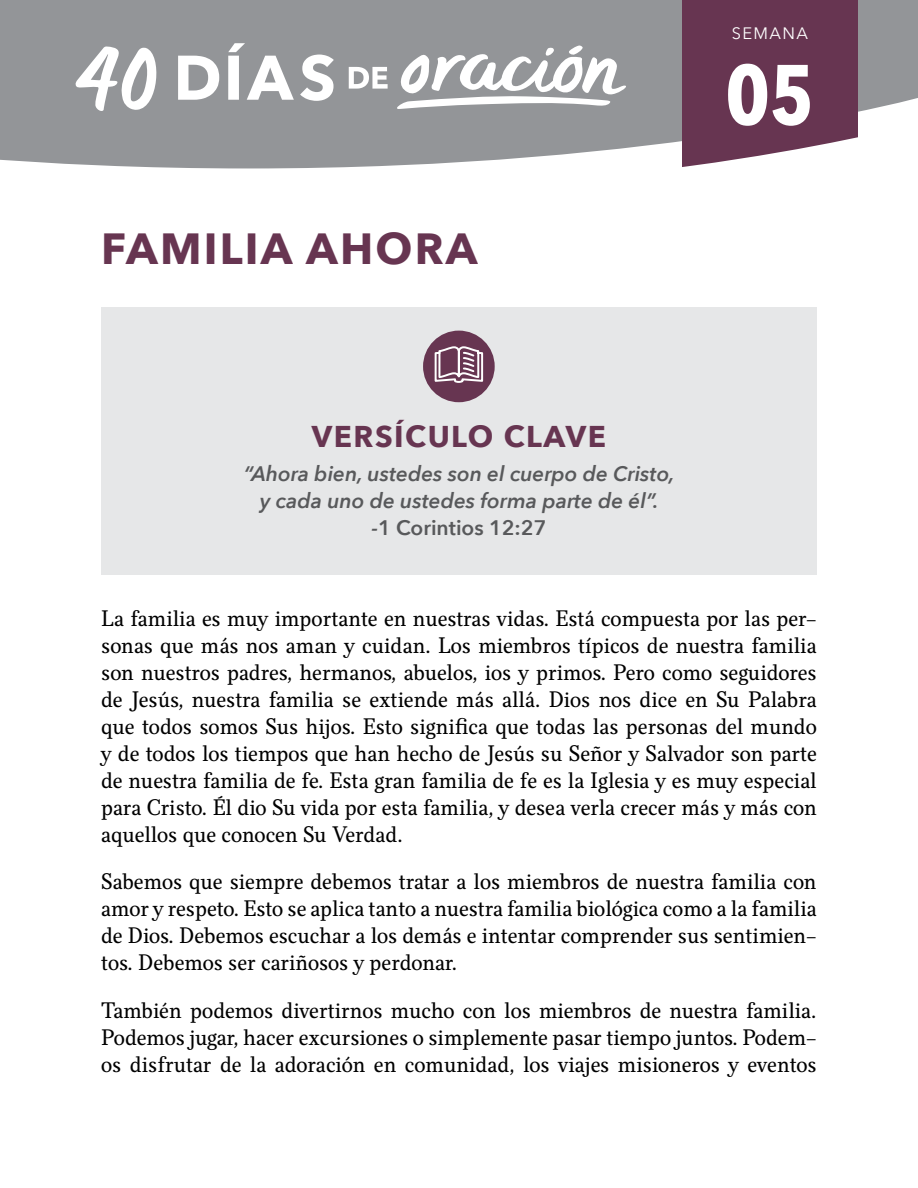
<style>
.page{position:relative;width:918px;height:1188px;background:#fff}
.page>*{position:absolute;margin:0;border:0;box-sizing:border-box;transform-origin:0 0}
.t1{font:700 84.3px "Avenir Next Condensed";color:#fff}
.t2{font:700 43.5px "Avenir Next";letter-spacing:.05em;color:#673551}
.t3{font:700 30px "Avenir Next";letter-spacing:.05em;color:#673551}
.t4{font:22.5px/27px "Felice";color:#000;text-align:justify}
.t5{font:italic 600 21px/27px "Avenir Next";color:#58595b;text-align:center}
.t6{font:16.5px "Avenir Next";letter-spacing:.08em;color:#fff}
.s1{font-style:normal}
</style>
<div class="page">
<div style="left:101px;top:307px;width:716px;height:268px;background:#e6e7e8"></div>
<svg style="left:0;top:0;width:918px;height:168px;fill:#939598"></svg>
<svg style="left:682px;top:0;width:175px;height:168px"></svg>
<div style="left:423px;top:331px;width:72px;height:71px;background:#673551;border-radius:50%"></div>
<svg style="left:434px;top:346px;width:50px;height:37px"></svg>
<svg style="left:75px;top:46px;width:87px;height:65px"></svg>
<svg style="left:396px;top:45px;width:232px;height:64px"></svg>
<svg style="left:178px;top:56px;width:41px;height:44px"></svg>
<svg style="left:228px;top:43px;width:66px;height:57px"></svg>
<svg style="left:300px;top:55px;width:34px;height:46px"></svg>
<svg style="left:349px;top:67px;width:39px;height:22px"></svg>
<p class="t6" style="left:732px;top:19px;width:77px">SEMANA</p>
<h2 class="t2" style="left:101px;top:211px;width:378px">FAMILIA AHORA</h2>
<h1 class="t1" style="left:726px;top:43px;width:90px">05</h1>
<h3 class="t3" style="left:312px;top:410px;width:296px">VERSÍCULO CLAVE</h3>
<p class="t5" style="left:244px;top:459px;width:432px">“Ahora bien, ustedes son el cuerpo de Cristo, y cada uno de ustedes forma parte de él”.<br>-<span class="s1">1 Corintios 12:27</span></p>
<p class="t4" style="left:101px;top:605px;width:717px">La familia es muy importante en nuestras vidas. Está compuesta por las per&shy;sonas que más nos aman y cuidan. Los miembros típicos de nuestra familia son nuestros padres, hermanos, abuelos, ios y primos. Pero como seguidores de Jesús, nuestra familia se extiende más allá. Dios nos dice en Su Palabra que todos somos Sus hijos. Esto significa que todas las personas del mundo y de todos los tiempos que han hecho de Jesús su Señor y Salvador son parte de nuestra familia de fe. Esta gran familia de fe es la Iglesia y es muy especial para Cristo. Él dio Su vida por esta familia, y desea verla crecer más y más con aquellos que conocen Su Verdad.</p>
<p class="t4" style="left:101px;top:869px;width:717px">Sabemos que siempre debemos tratar a los miembros de nuestra familia con amor y respeto. Esto se aplica tanto a nuestra familia biológica como a la familia de Dios. Debemos escuchar a los demás e intentar comprender sus sentimien&shy;tos. Debemos ser cariñosos y perdonar.</p>
<p class="t4" style="left:101px;top:997px;width:717px">También podemos divertirnos mucho con los miembros de nuestra familia.<br>Podemos jugar, hacer excursiones o simplemente pasar tiempo juntos. Podem&shy;os disfrutar de la adoración en comunidad, los viajes misioneros y eventos</p>
</div>
